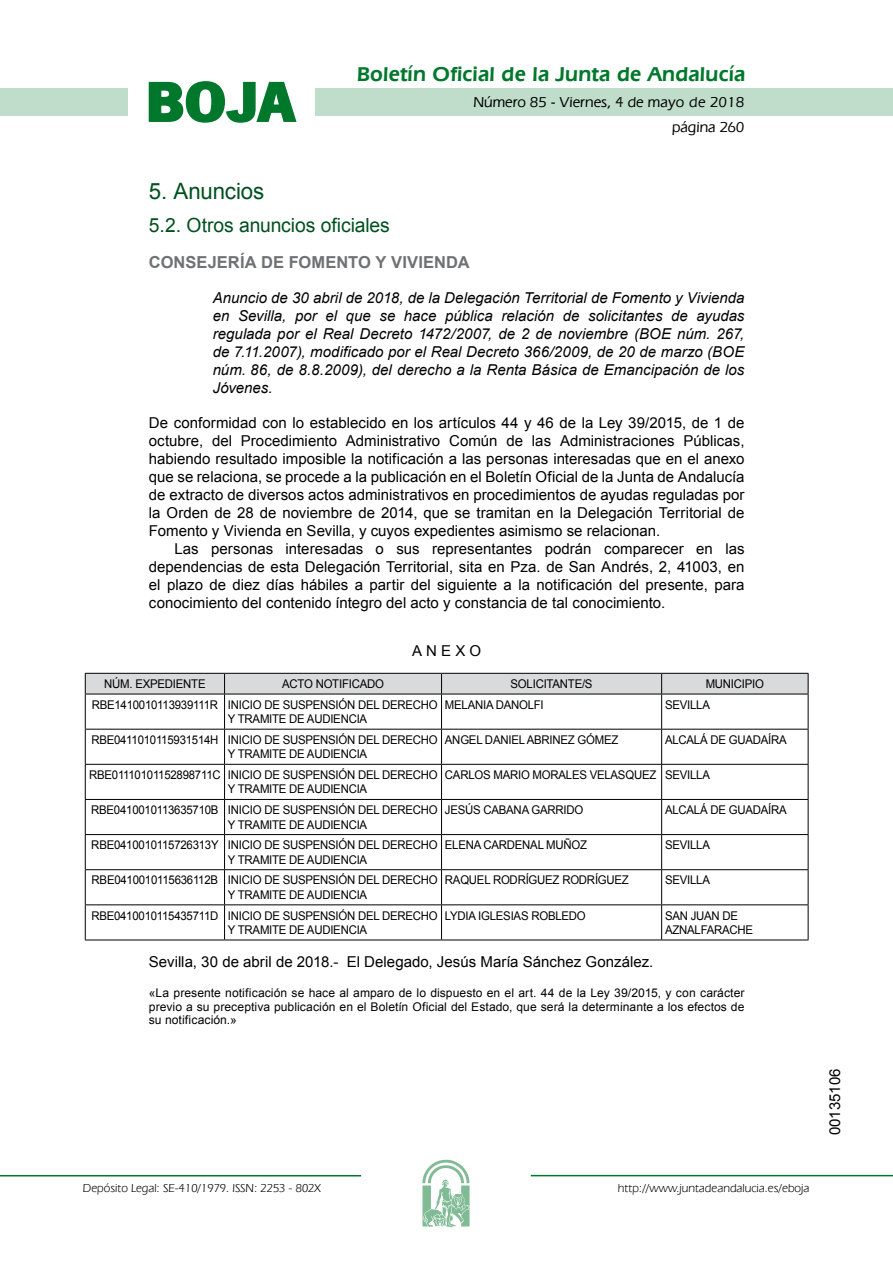
<style>
.page{position:relative;width:893px;height:1263px;background:#fff}
.page>*{position:absolute;margin:0;border:0;box-sizing:border-box;transform-origin:0 0}
.t1{font:700 57.75px "News Got T";color:#00782c;scale:1.14 1}
.t2{font:22.5px "Arial";letter-spacing:-.005em;color:#00501f}
.t3{font:600 21px "Eras IT Cby BT";letter-spacing:.01em;color:#00782c}
.t4{font:19.5px "Arial";letter-spacing:-.005em;color:#00501f}
.t5{font:700 16.5px "Arial";letter-spacing:.005em;color:#707173}
.t6{font:15px/18px "Arial";color:#000;text-align:justify}
.t7{font:italic 15px/18px "Arial";color:#000;text-align:justify}
.t8{font:500 15px/24.5px "Eras IT Cby BT";color:#000;text-align:right}
.t9{font:12px/14.4px "Arial";letter-spacing:-.02em;color:#000;scale:.95 1}
.t10{font:12px/13.5px "Arial";letter-spacing:-.02em;color:#000;text-align:justify}
.t11{font:12px "Eras IT Cby BT";color:#000}
</style>
<div class="page">
<div style="left:315px;top:88px;width:577px;height:28px;background:#bfddca"></div>
<div style="left:0;top:88px;width:128px;height:28px;background:#bfddca"></div>
<hr style="left:0;top:1175px;width:361px;height:2px;background:#00782c">
<svg style="left:422px;top:1159px;width:47px;height:68px"></svg>
<hr style="left:531px;top:1175px;width:361px;height:1px;background:#00782c">
<svg style="left:148px;top:81px;width:149px;height:42px"></svg>
<svg style="left:85px;top:673px;width:723px;height:21px;background:#cacbcc"></svg>
<hr style="left:85px;top:694px;width:139px;height:1px;background:#000">
<hr style="left:85px;top:694px;width:1px;height:35px;background:#000">
<hr style="left:224px;top:694px;width:217px;height:1px;background:#000">
<hr style="left:224px;top:694px;width:1px;height:35px;background:#000">
<hr style="left:441px;top:694px;width:220px;height:1px;background:#000">
<hr style="left:441px;top:694px;width:1px;height:35px;background:#000">
<hr style="left:661px;top:694px;width:147px;height:1px;background:#000">
<hr style="left:661px;top:694px;width:1px;height:35px;background:#000">
<hr style="left:807px;top:694px;width:1px;height:35px;background:#000">
<hr style="left:85px;top:729px;width:139px;height:1px;background:#000">
<hr style="left:85px;top:730px;width:1px;height:34px;background:#000">
<hr style="left:224px;top:729px;width:217px;height:1px;background:#000">
<hr style="left:224px;top:730px;width:1px;height:34px;background:#000">
<hr style="left:441px;top:729px;width:220px;height:1px;background:#000">
<hr style="left:441px;top:730px;width:1px;height:34px;background:#000">
<hr style="left:661px;top:729px;width:147px;height:1px;background:#000">
<hr style="left:661px;top:730px;width:1px;height:34px;background:#000">
<hr style="left:807px;top:730px;width:1px;height:34px;background:#000">
<hr style="left:85px;top:764px;width:139px;height:1px;background:#000">
<hr style="left:85px;top:765px;width:1px;height:34px;background:#000">
<hr style="left:224px;top:764px;width:217px;height:1px;background:#000">
<hr style="left:224px;top:765px;width:1px;height:34px;background:#000">
<hr style="left:441px;top:764px;width:220px;height:1px;background:#000">
<hr style="left:441px;top:765px;width:1px;height:34px;background:#000">
<hr style="left:661px;top:764px;width:147px;height:1px;background:#000">
<hr style="left:661px;top:765px;width:1px;height:34px;background:#000">
<hr style="left:807px;top:765px;width:1px;height:34px;background:#000">
<hr style="left:85px;top:799px;width:139px;height:1px;background:#000">
<hr style="left:85px;top:800px;width:1px;height:34px;background:#000">
<hr style="left:224px;top:799px;width:217px;height:1px;background:#000">
<hr style="left:224px;top:800px;width:1px;height:34px;background:#000">
<hr style="left:441px;top:799px;width:220px;height:1px;background:#000">
<hr style="left:441px;top:800px;width:1px;height:34px;background:#000">
<hr style="left:661px;top:799px;width:147px;height:1px;background:#000">
<hr style="left:661px;top:800px;width:1px;height:34px;background:#000">
<hr style="left:807px;top:800px;width:1px;height:34px;background:#000">
<hr style="left:85px;top:834px;width:139px;height:1px;background:#000">
<hr style="left:85px;top:835px;width:1px;height:34px;background:#000">
<hr style="left:224px;top:834px;width:217px;height:1px;background:#000">
<hr style="left:224px;top:835px;width:1px;height:34px;background:#000">
<hr style="left:441px;top:834px;width:220px;height:1px;background:#000">
<hr style="left:441px;top:835px;width:1px;height:34px;background:#000">
<hr style="left:661px;top:834px;width:147px;height:1px;background:#000">
<hr style="left:661px;top:835px;width:1px;height:34px;background:#000">
<hr style="left:807px;top:835px;width:1px;height:34px;background:#000">
<hr style="left:85px;top:869px;width:139px;height:1px;background:#000">
<hr style="left:85px;top:870px;width:1px;height:34px;background:#000">
<hr style="left:224px;top:869px;width:217px;height:1px;background:#000">
<hr style="left:224px;top:870px;width:1px;height:34px;background:#000">
<hr style="left:441px;top:869px;width:220px;height:1px;background:#000">
<hr style="left:441px;top:870px;width:1px;height:34px;background:#000">
<hr style="left:661px;top:869px;width:147px;height:1px;background:#000">
<hr style="left:661px;top:870px;width:1px;height:34px;background:#000">
<hr style="left:807px;top:870px;width:1px;height:34px;background:#000">
<hr style="left:85px;top:904px;width:139px;height:1px;background:#000">
<hr style="left:85px;top:905px;width:1px;height:35px;background:#000">
<hr style="left:224px;top:904px;width:217px;height:1px;background:#000">
<hr style="left:224px;top:905px;width:1px;height:35px;background:#000">
<hr style="left:441px;top:904px;width:220px;height:1px;background:#000">
<hr style="left:441px;top:905px;width:1px;height:35px;background:#000">
<hr style="left:661px;top:904px;width:147px;height:1px;background:#000">
<hr style="left:661px;top:905px;width:1px;height:35px;background:#000">
<hr style="left:807px;top:905px;width:1px;height:35px;background:#000">
<hr style="left:85px;top:940px;width:139px;height:1px;background:#000">
<hr style="left:224px;top:940px;width:217px;height:1px;background:#000">
<hr style="left:441px;top:940px;width:220px;height:1px;background:#000">
<hr style="left:661px;top:940px;width:147px;height:1px;background:#000">
<h1 class="t1" style="left:145px;top:68px;width:133px">BOJA</h1>
<h3 class="t3" style="left:357px;top:62px;width:390px">Boletín Oficial de la Junta de Andalucía</h3>
<p class="t8" style="left:473px;top:90px;width:272px">Número 85 - Viernes, 4 de mayo de 2018 página 260</p>
<h2 class="t2" style="left:149px;top:177px;width:117px">5. Anuncios</h2>
<h3 class="t4" style="left:149px;top:212px;width:242px">5.2. Otros anuncios oficiales</h3>
<p class="t5" style="left:149px;top:251px;width:322px">CONSEJERÍA DE FOMENTO Y VIVIENDA</p>
<p class="t7" style="left:213px;top:289px;width:533px">Anuncio de 30 abril de 2018, de la Delegación Territorial de Fomento y Vivienda en Sevilla, por el que se hace pública relación de solicitantes de ayudas regulada por el Real Decreto 1472/2007, de 2 de noviembre (BOE núm. 267, de 7.11.2007), modificado por el Real Decreto 366/2009, de 20 de marzo (BOE núm. 86, de 8.8.2009), del derecho a la Renta Básica de Emancipación de los Jóvenes.</p>
<p class="t6" style="left:149px;top:414px;width:597px">De conformidad con lo establecido en los artículos 44 y 46 de la Ley 39/2015, de 1 de octubre, del Procedimiento Administrativo Común de las Administraciones Públicas, habiendo resultado imposible la notificación a las personas interesadas que en el anexo que se relaciona, se procede a la publicación en el Boletín Oficial de la Junta de Andalucía de extracto de diversos actos administrativos en procedimientos de ayudas reguladas por la Orden de 28 de noviembre de 2014, que se tramitan en la Delegación Territorial de Fomento y Vivienda en Sevilla, y cuyos expedientes asimismo se relacionan.</p>
<p class="t6" style="left:149px;top:540px;width:597px;text-indent:26px">Las personas interesadas o sus representantes podrán comparecer en las dependencias de esta Delegación Territorial, sita en Pza. de San Andrés, 2, 41003, en el plazo de diez días hábiles a partir del siguiente a la notificación del presente, para conocimiento del contenido íntegro del acto y constancia de tal conocimiento.</p>
<p class="t6" style="left:412px;top:642px;width:71px">A N E X O</p>
<p class="t9" style="left:104px;top:677px;width:108px">NÚM. EXPEDIENTE</p>
<p class="t9" style="left:282px;top:677px;width:109px">ACTO NOTIFICADO</p>
<p class="t9" style="left:510px;top:677px;width:88px">SOLICITANTE/S</p>
<p class="t9" style="left:705px;top:677px;width:63px">MUNICIPIO</p>
<p class="t9" style="left:228px;top:697px;width:222px;text-indent:-136px">RBE1410010113939111R INICIO DE SUSPENSIÓN DEL DERECHO<br>Y TRAMITE DE AUDIENCIA</p>
<p class="t9" style="left:445px;top:697px;width:106px">MELANIA DANOLFI</p>
<p class="t9" style="left:665px;top:697px;width:49px">SEVILLA</p>
<p class="t9" style="left:228px;top:733px;width:222px;text-indent:-137px">RBE0411010115931514H INICIO DE SUSPENSIÓN DEL DERECHO<br>Y TRAMITE DE AUDIENCIA</p>
<p class="t9" style="left:445px;top:733px;width:184px">ANGEL DANIEL ABRINEZ GÓMEZ</p>
<p class="t9" style="left:665px;top:733px;width:129px">ALCALÁ DE GUADAÍRA</p>
<p class="t9" style="left:228px;top:768px;width:222px;text-indent:-139px">RBE01110101152898711C INICIO DE SUSPENSIÓN DEL DERECHO<br>Y TRAMITE DE AUDIENCIA</p>
<p class="t9" style="left:445px;top:768px;width:280px">CARLOS MARIO MORALES VELASQUEZ SEVILLA</p>
<p class="t9" style="left:228px;top:803px;width:222px;text-indent:-137px">RBE0410010113635710B INICIO DE SUSPENSIÓN DEL DERECHO<br>Y TRAMITE DE AUDIENCIA</p>
<p class="t9" style="left:445px;top:803px;width:147px">JESÚS CABANA GARRIDO</p>
<p class="t9" style="left:665px;top:803px;width:129px">ALCALÁ DE GUADAÍRA</p>
<p class="t9" style="left:228px;top:838px;width:222px;text-indent:-137px">RBE0410010115726313Y INICIO DE SUSPENSIÓN DEL DERECHO<br>Y TRAMITE DE AUDIENCIA</p>
<p class="t9" style="left:445px;top:838px;width:151px">ELENA CARDENAL MUÑOZ</p>
<p class="t9" style="left:665px;top:838px;width:49px">SEVILLA</p>
<p class="t9" style="left:228px;top:873px;width:222px;text-indent:-136px">RBE0410010115636112B INICIO DE SUSPENSIÓN DEL DERECHO<br>Y TRAMITE DE AUDIENCIA</p>
<p class="t9" style="left:445px;top:873px;width:195px">RAQUEL RODRÍGUEZ RODRÍGUEZ</p>
<p class="t9" style="left:665px;top:873px;width:49px">SEVILLA</p>
<p class="t9" style="left:228px;top:908px;width:222px;text-indent:-137px">RBE0410010115435711D INICIO DE SUSPENSIÓN DEL DERECHO<br>Y TRAMITE DE AUDIENCIA</p>
<p class="t9" style="left:445px;top:908px;width:150px">LYDIA IGLESIAS ROBLEDO</p>
<p class="t9" style="left:665px;top:908px;width:94px">SAN JUAN DE<br>AZNALFARACHE</p>
<p class="t6" style="left:149px;top:953px;width:506px">Sevilla, 30 de abril de 2018.- El Delegado, Jesús María Sánchez González.</p>
<p class="t10" style="left:149px;top:986px;width:597px">«La presente notificación se hace al amparo de lo dispuesto en el art. 44 de la Ley 39/2015, y con carácter previo a su preceptiva publicación en el Boletín Oficial del Estado, que será la determinante a los efectos de su notificación.»</p>
<p class="t11" style="left:83px;top:1181px;width:239px">Depósito Legal: SE-410/1979. ISSN: 2253 - 802X</p>
<p class="t11" style="left:618px;top:1181px;width:193px">http://www.juntadeandalucia.es/eboja</p>
<p class="t6" style="left:826px;top:1135px;width:68px;rotate:-90deg">00135106</p>
</div>
